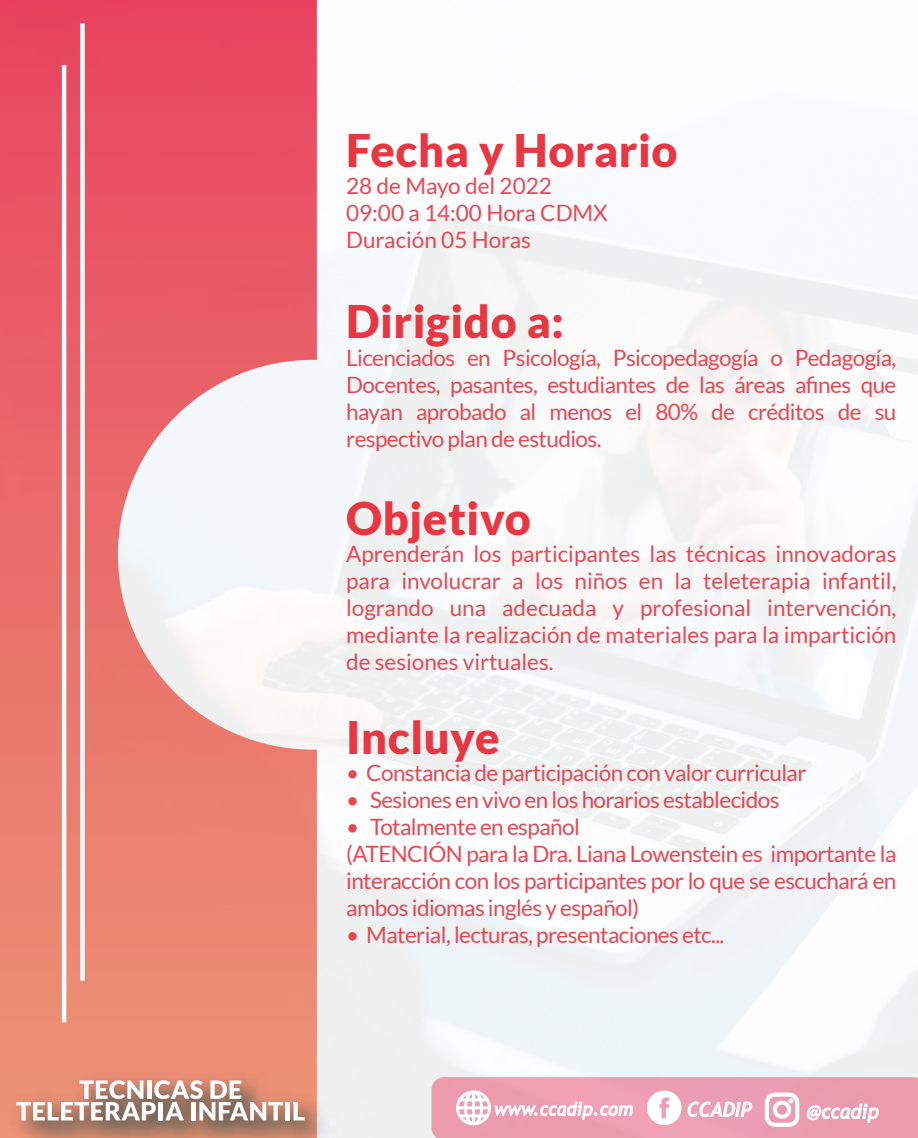
<style>
.page{position:relative;width:918px;height:1138px;background:#fff}
.page>*{position:absolute;margin:0;border:0;box-sizing:border-box;transform-origin:0 0}
.t1{font:900 45px "Lato";letter-spacing:.015em;color:#e73743}
.t2{font:22.5px/27px "Lato";letter-spacing:-.025em;color:rgb(231 55 67/.92);text-align:justify}
.t3{font:22.5px/27px "Lato";color:rgb(231 55 67/.92)}
.t4{font:italic 19.5px "Trebuchet MS";letter-spacing:.015em;color:#fff}
.t5{font:italic 18px "Trebuchet MS";letter-spacing:.015em;color:#fff}
</style>
<div class="page">
<img style="left:0;top:0;width:918px;height:1138px">
<svg style="left:118px;top:360px;width:199px;height:390px"></svg>
<svg style="left:431px;top:1072px;width:487px;height:66px;background:#efaebf"></svg>
<hr style="left:62px;top:65px;width:4px;height:957px;background:#fdfdfd">
<div style="left:80px;top:23px;width:5px;height:958px;background:#fdfdfd"></div>
<img style="left:1px;top:1065px;width:340px;height:73px">
<svg style="left:16px;top:1080px;width:267px;height:40px"></svg>
<div style="left:285px;top:1102px;width:5px;height:18px;background:#fdfdfd"></div>
<svg style="left:294px;top:1102px;width:11px;height:18px"></svg>
<h1 class="t1" style="left:346px;top:125px;width:333px">Fecha y Horario</h1>
<p class="t3" style="left:346px;top:173px;width:263px">28 de Mayo del 2022<br>09:00 a 14:00 Hora CDMX<br>Duración 05 Horas</p>
<h1 class="t1" style="left:346px;top:296px;width:219px">Dirigido a:</h1>
<p class="t2" style="left:346px;top:344px;width:552px">Licenciados en Psicología, Psicopedagogía o Pedagogía, Docentes, pasantes, estudiantes de las áreas afines que hayan aprobado al menos el 80% de créditos de su respectivo plan de estudios.</p>
<h1 class="t1" style="left:346px;top:492px;width:186px">Objetivo</h1>
<p class="t2" style="left:346px;top:540px;width:552px">Aprenderán los participantes las técnicas innovadoras para involucrar a los niños en la teleterapia infantil, logrando una adecuada y profesional intervención, mediante la realización de materiales para la impartición de sesiones virtuales.</p>
<h1 class="t1" style="left:346px;top:711px;width:155px">Incluye</h1>
<p class="t2" style="left:346px;top:759px;width:462px">• Constancia de participación con valor curricular</p>
<p class="t2" style="left:346px;top:786px;width:435px">• Sesiones en vivo en los horarios establecidos</p>
<p class="t2" style="left:346px;top:813px;width:552px;text-align:left">• Totalmente en español<br>(ATENCIÓN para la Dra. Liana Lowenstein es importante la interacción con los participantes por lo que se escuchará en ambos idiomas inglés y español)</p>
<p class="t2" style="left:346px;top:921px;width:380px">• Material, lecturas, presentaciones etc...</p>
<p class="t5" style="left:494px;top:1098px;width:141px">www.ccadip.com</p>
<p class="t4" style="left:687px;top:1097px;width:66px">CCADIP</p>
<p class="t4" style="left:806px;top:1099px;width:74px">@ccadip</p>
</div>
